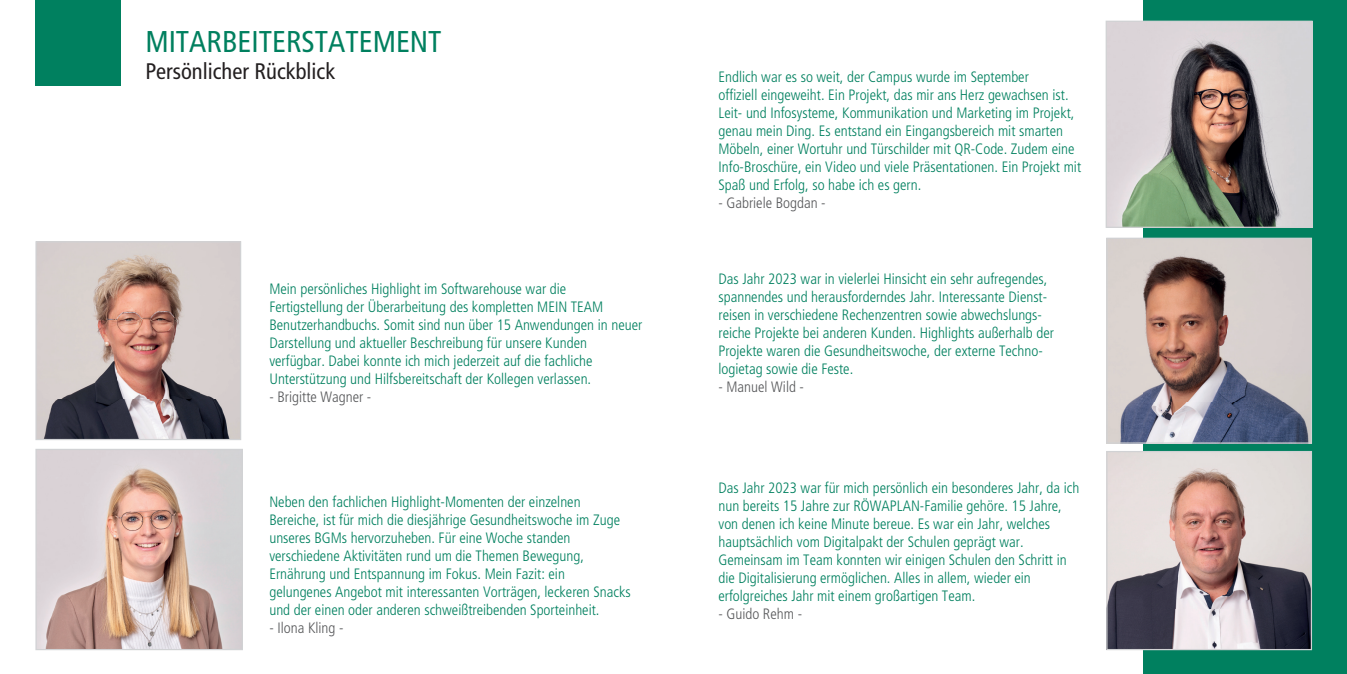
<style>
.page{position:relative;width:1347px;height:674px;background:#fff}
.page>*{position:absolute;margin:0;border:0;box-sizing:border-box;transform-origin:0 0}
.t1{font:condensed 30px "Frutiger LT";color:#00805f}
.t2{font:condensed 22.5px "Frutiger LT";color:#231f20}
.t3{font:300 condensed 15px/18px "Frutiger";color:#00805f}
.t4{font:300 condensed 15px "Frutiger";color:#57585a}
</style>
<div class="page">
<img style="left:37px;top:243px;width:202px;height:195px">
<div style="left:35px;top:241px;width:206px;height:199px;border:1px solid #d1d2d4"></div>
<img style="left:37px;top:450px;width:204px;height:197px">
<div style="left:35px;top:448px;width:208px;height:201px;border:1px solid #d1d2d4"></div>
<div style="left:1143px;top:0;width:203px;height:673px;background:#00805f"></div>
<img style="left:1108px;top:239px;width:202px;height:202px">
<div style="left:1106px;top:237px;width:206px;height:206px;border:1px solid #d1d2d4"></div>
<img style="left:1108px;top:452px;width:202px;height:195px">
<div style="left:1106px;top:450px;width:206px;height:199px;border:1px solid #d1d2d4"></div>
<div style="left:35px;top:0;width:85px;height:85px;background:#00805f"></div>
<img style="left:1107px;top:23px;width:203px;height:203px">
<div style="left:1105px;top:21px;width:207px;height:207px;border:1px solid #d1d2d4"></div>
<h1 class="t1" style="left:145px;top:24px;width:298px">MITARBEITERSTATEMENT</h1>
<h2 class="t2" style="left:145px;top:58px;width:191px">Persönlicher Rückblick</h2>
<p class="t3" style="left:269px;top:280px;width:374px">Mein persönliches Highlight im Softwarehouse war die Fertigstellung der Überarbeitung des kompletten MEIN TEAM Benutzerhandbuchs. Somit sind nun über 15 Anwendungen in neuer Darstellung und aktueller Beschreibung für unsere Kunden verfügbar. Dabei konnte ich mich jederzeit auf die fachliche Unterstützung und Hilfsbereitschaft der Kollegen verlassen.</p>
<p class="t4" style="left:269px;top:388px;width:103px">- Brigitte Wagner -</p>
<p class="t3" style="left:269px;top:492px;width:363px">Neben den fachlichen Highlight-Momenten der einzelnen Bereiche, ist für mich die diesjährige Gesundheitswoche im Zuge unseres BGMs hervorzuheben. Für eine Woche standen verschiedene Aktivitäten rund um die Themen Bewegung, Ernährung und Entspannung im Fokus. Mein Fazit: ein gelungenes Angebot mit interessanten Vorträgen, leckeren Snacks und der einen oder anderen schweißtreibenden Sporteinheit.</p>
<p class="t4" style="left:269px;top:619px;width:76px">- Ilona Kling -</p>
<p class="t3" style="left:718px;top:68px;width:364px">Endlich war es so weit, der Campus wurde im September<br>offiziell eingeweiht. Ein Projekt, das mir ans Herz gewachsen ist.<br>Leit- und Infosysteme, Kommunikation und Marketing im Projekt, genau mein Ding. Es entstand ein Eingangsbereich mit smarten Möbeln, einer Wortuhr und Türschilder mit QR-Code. Zudem eine Info-Broschüre, ein Video und viele Präsentationen. Ein Projekt mit Spaß und Erfolg, so habe ich es gern.</p>
<p class="t4" style="left:718px;top:194px;width:109px">- Gabriele Bogdan -</p>
<p class="t3" style="left:718px;top:270px;width:337px">Das Jahr 2023 war in vielerlei Hinsicht ein sehr aufregendes, spannendes und herausforderndes Jahr. Interessante Dienst&shy;reisen in verschiedene Rechenzentren sowie abwechslungs&shy;reiche Projekte bei anderen Kunden. Highlights außerhalb der Projekte waren die Gesundheitswoche, der externe Techno&shy;logietag sowie die Feste.</p>
<p class="t4" style="left:718px;top:378px;width:87px">- Manuel Wild -</p>
<p class="t3" style="left:718px;top:479px;width:362px">Das Jahr 2023 war für mich persönlich ein besonderes Jahr, da ich nun bereits 15 Jahre zur RÖWAPLAN-Familie gehöre. 15 Jahre, von denen ich keine Minute bereue. Es war ein Jahr, welches hauptsächlich vom Digitalpakt der Schulen geprägt war.<br>Gemeinsam im Team konnten wir einigen Schulen den Schritt in die Digitalisierung ermöglichen. Alles in allem, wieder ein erfolgreiches Jahr mit einem großartigen Team.</p>
<p class="t4" style="left:718px;top:605px;width:85px">- Guido Rehm -</p>
</div>
